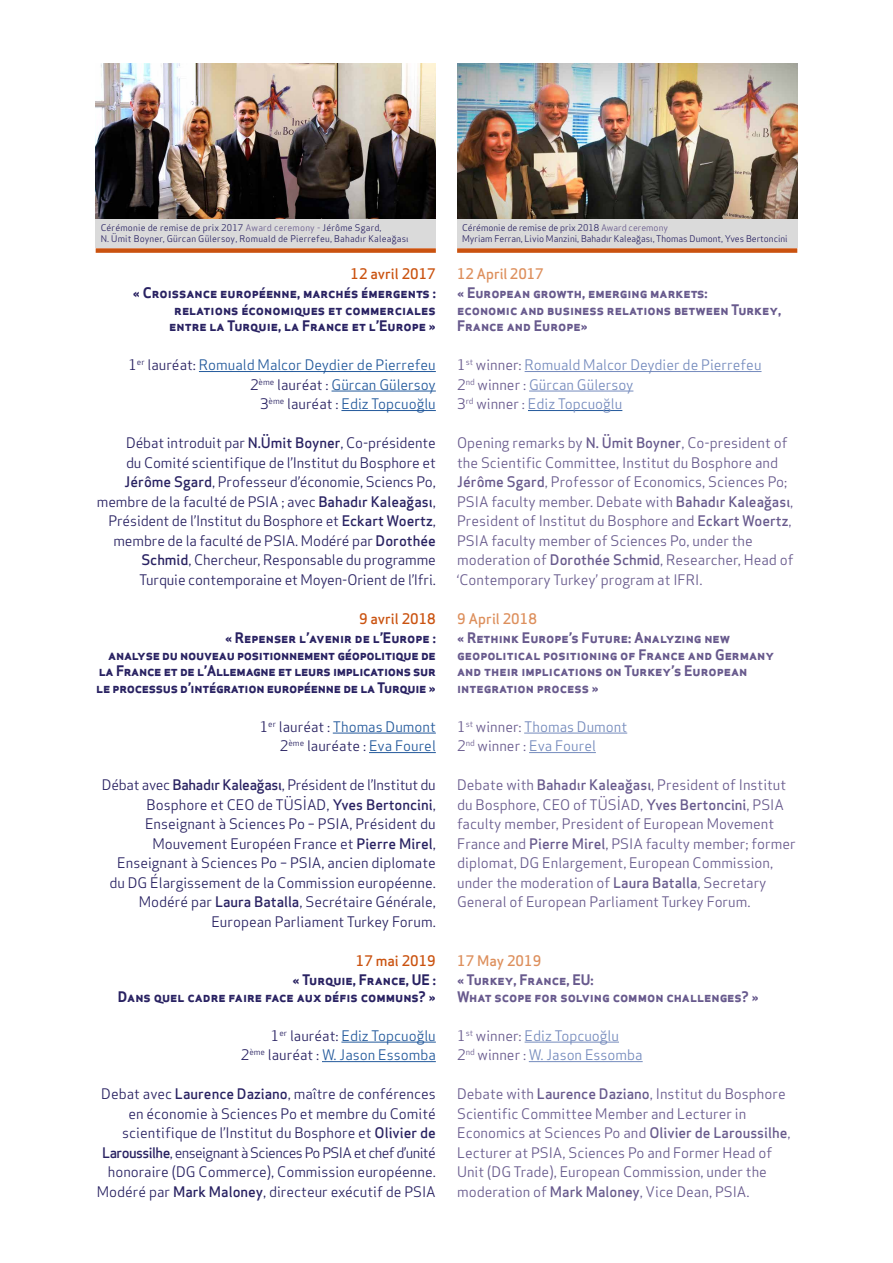
<style>
.page{position:relative;width:893px;height:1263px;background:#fff}
.page>*{position:absolute;margin:0;border:0;box-sizing:border-box;transform-origin:0 0}
.t1{font:14.25px/19.5px "Apex Sans";color:#292262;text-align:right}
.t2{font:14.25px/19.5px "Apex Sans";color:#685a8d}
.t3{font:700 14.25px/16.5px "Apex Sans";color:#685a8d}
.t4{font:14.25px/19.5px "Apex Sans";color:#245a9c;text-align:right}
.t5{font:14.25px/19.5px "Apex Sans";color:#758bbd}
.t6{font:700 14.25px/16.5px "Apex Sans";color:#292262;text-align:right}
.t7{font:700 14.25px/16.5px "Apex Sans";letter-spacing:-.02em;color:#292262;text-align:right}
.t8{font:500 14.25px "Apex Sans";color:#ca520f}
.t9{font:500 14.25px "Apex Sans";color:#dd8f5c}
.t10{font:9px/10.5px "Apex Sans";letter-spacing:.02em;color:#292262}
.t11{font:9px/10.5px "Apex Sans";color:#292262}
.s1{color:#685a8d}
.s2{color:#292262}
.s3{font-weight:500}
</style>
<div class="page">
<hr style="left:199px;top:371px;width:237px;height:1px;background:#245a9c">
<hr style="left:332px;top:391px;width:104px;height:1px;background:#245a9c">
<hr style="left:341px;top:410px;width:95px;height:1px;background:#245a9c">
<hr style="left:333px;top:733px;width:103px;height:1px;background:#245a9c">
<hr style="left:369px;top:752px;width:67px;height:1px;background:#245a9c">
<hr style="left:341px;top:1042px;width:95px;height:1px;background:#245a9c">
<hr style="left:322px;top:1061px;width:114px;height:1px;background:#245a9c">
<hr style="left:525px;top:371px;width:236px;height:1px;background:#758bbd">
<hr style="left:529px;top:391px;width:104px;height:1px;background:#758bbd">
<hr style="left:528px;top:410px;width:94px;height:1px;background:#245a9c">
<hr style="left:524px;top:733px;width:103px;height:1px;background:#758bbd">
<hr style="left:529px;top:752px;width:67px;height:1px;background:#758bbd">
<hr style="left:525px;top:1042px;width:94px;height:1px;background:#758bbd">
<hr style="left:529px;top:1061px;width:114px;height:1px;background:#758bbd">
<img style="left:96px;top:64px;width:340px;height:156px">
<img style="left:457px;top:64px;width:340px;height:156px">
<div style="left:96px;top:248px;width:340px;height:5px;background:#ca520f"></div>
<div style="left:457px;top:248px;width:340px;height:5px;background:#ca520f"></div>
<div style="left:457px;top:220px;width:340px;height:28px;background:#dadada"></div>
<div style="left:96px;top:220px;width:340px;height:28px;background:#dadada"></div>
<p class="t10" style="left:101px;top:222px;width:310px">Cérémonie de remise de prix 2017 <span class="s1">Award ceremony -</span> Jérôme Sgard,<br>N. Ümit Boyner, Gürcan Gülersoy, Romuald de Pierrefeu, Bahadır Kaleağası</p>
<p class="t8" style="left:350px;top:261px;width:87px">12 avril 2017</p>
<p class="t6" style="left:133px;top:284px;width:304px">« Croissance européenne, marchés émergents : relations économiques et commerciales<br>entre la Turquie, la France et l’Europe »</p>
<p class="t4" style="left:128px;top:354px;width:309px"><span class="s2">1</span><sup>er</sup> <span class="s2">lauréat:</span> Romuald Malcor Deydier de Pierrefeu<br><span class="s2">2</span><sup>ème</sup> <span class="s2">lauréat :</span> Gürcan Gülersoy<br><span class="s2">3</span><sup>ème</sup> <span class="s2">lauréat :</span> Ediz Topcuoğlu</p>
<p class="t1" style="left:97px;top:432px;width:340px">Débat introduit par <span class="s3">N.Ümit Boyner</span>, Co-présidente<br>du Comité scientifique de l’Institut du Bosphore et <span class="s3">Jérôme Sgard</span>, Professeur d’économie, Sciencs Po, membre de la faculté de PSIA ; avec <span class="s3">Bahadır Kaleağası</span>, Président de l’Institut du Bosphore et <span class="s3">Eckart Woertz</span>, membre de la faculté de PSIA. Modéré par <span class="s3">Dorothée Schmid</span>, Chercheur, Responsable du programme Turquie contemporaine et Moyen-Orient de l’Ifri.</p>
<p class="t8" style="left:359px;top:606px;width:78px">9 avril 2018</p>
<p class="t7" style="left:96px;top:629px;width:341px">« Repenser l’avenir de l’Europe :<br>analyse du nouveau positionnement géopolitique de la France et de l’Allemagne et leurs implications sur le processus d’intégration européenne de la Turquie »</p>
<p class="t4" style="left:260px;top:715px;width:178px"><span class="s2">1</span><sup>er</sup> <span class="s2">lauréat :</span> Thomas Dumont<br><span class="s2">2</span><sup>ème</sup> <span class="s2">lauréate :</span> Eva Fourel</p>
<p class="t1" style="left:102px;top:774px;width:335px">Débat avec <span class="s3">Bahadır Kaleağası</span>, Président de l’Institut du Bosphore et CEO de TÜSİAD, <span class="s3">Yves Bertoncini</span>, Enseignant à Sciences Po – PSIA, Président du Mouvement Européen France et <span class="s3">Pierre Mirel</span>, Enseignant à Sciences Po – PSIA, ancien diplomate du DG Élargissement de la Commission européenne.<br>Modéré par <span class="s3">Laura Batalla</span>, Secrétaire Générale, European Parliament Turkey Forum.</p>
<p class="t8" style="left:356px;top:948px;width:82px">17 mai 2019</p>
<p class="t6" style="left:118px;top:971px;width:320px">« Turquie, France, UE :<br>Dans quel cadre faire face aux défis communs? »</p>
<p class="t4" style="left:241px;top:1024px;width:197px"><span class="s2">1</span><sup>er</sup> <span class="s2">lauréat:</span> Ediz Topcuoğlu<br><span class="s2">2</span><sup>ème</sup> <span class="s2">lauréat :</span> W. Jason Essomba</p>
<p class="t1" style="left:97px;top:1083px;width:341px">Debat avec <span class="s3">Laurence Daziano</span>, maître de conférences en économie à Sciences Po et membre du Comité scientifique de l’Institut du Bosphore et <span class="s3">Olivier de Laroussilhe</span>, enseignant à Sciences Po PSIA et chef d’unité honoraire (DG Commerce), Commission européenne.<br>Modéré par <span class="s3">Mark Maloney</span>, directeur exécutif de PSIA</p>
<p class="t11" style="left:462px;top:222px;width:327px">Cérémonie de remise de prix 2018 <span class="s1">Award ceremony<br></span>Myriam Ferran, Livio Manzini, Bahadır Kaleağası, Thomas Dumont, Yves Bertoncini</p>
<p class="t9" style="left:457px;top:261px;width:88px">12 April 2017</p>
<p class="t3" style="left:457px;top:284px;width:326px">« European growth, emerging markets:<br>economic and business relations between Turkey,<br>France and Europe»</p>
<p class="t5" style="left:457px;top:354px;width:306px"><span class="s1">1</span><sup>st</sup> <span class="s1">winner:</span> Romuald Malcor Deydier de Pierrefeu<br><span class="s1">2</span><sup>nd</sup> <span class="s1">winner :</span> Gürcan Gülersoy<br><span class="s1">3</span><sup>rd</sup> <span class="s1">winner :</span> Ediz Topcuoğlu</p>
<p class="t2" style="left:457px;top:432px;width:338px">Opening remarks by <span class="s3">N. Ümit Boyner</span>, Co-president of the Scientific Committee, Institut du Bosphore and <span class="s3">Jérôme Sgard</span>, Professor of Economics, Sciences Po; PSIA faculty member. Debate with <span class="s3">Bahadır Kaleağası</span>, President of Institut du Bosphore and <span class="s3">Eckart Woertz</span>, PSIA faculty member of Sciences Po, under the moderation of <span class="s3">Dorothée Schmid</span>, Researcher, Head of ‘Contemporary Turkey’ program at IFRI.</p>
<p class="t9" style="left:457px;top:606px;width:81px">9 April 2018</p>
<p class="t3" style="left:457px;top:629px;width:319px">« Rethink Europe’s Future: Analyzing new geopolitical positioning of France and Germany and their implications on Turkey’s European integration process »</p>
<p class="t5" style="left:457px;top:715px;width:172px"><span class="s1">1</span><sup>st</sup> <span class="s1">winner:</span> Thomas Dumont<br><span class="s1">2</span><sup>nd</sup> <span class="s1">winner :</span> Eva Fourel</p>
<p class="t2" style="left:457px;top:774px;width:340px">Debate with <span class="s3">Bahadır Kaleağası</span>, President of Institut du Bosphore, CEO of TÜSİAD, <span class="s3">Yves Bertoncini</span>, PSIA faculty member, President of European Movement France and <span class="s3">Pierre Mirel</span>, PSIA faculty member; former diplomat, DG Enlargement, European Commission, under the moderation of <span class="s3">Laura Batalla</span>, Secretary General of European Parliament Turkey Forum.</p>
<p class="t9" style="left:457px;top:948px;width:86px">17 May 2019</p>
<p class="t3" style="left:457px;top:971px;width:303px">« Turkey, France, EU:<br>What scope for solving common challenges? »</p>
<p class="t5" style="left:457px;top:1024px;width:187px"><span class="s1">1</span><sup>st</sup> <span class="s1">winner:</span> Ediz Topcuoğlu<br><span class="s1">2</span><sup>nd</sup> <span class="s1">winner :</span> W. Jason Essomba</p>
<p class="t2" style="left:457px;top:1083px;width:335px">Debate with <span class="s3">Laurence Daziano</span>, Institut du Bosphore Scientific Committee Member and Lecturer in Economics at Sciences Po and <span class="s3">Olivier de Laroussilhe</span>, Lecturer at PSIA, Sciences Po and Former Head of Unit (DG Trade), European Commission, under the moderation of <span class="s3">Mark Maloney</span>, Vice Dean, PSIA.</p>
</div>
